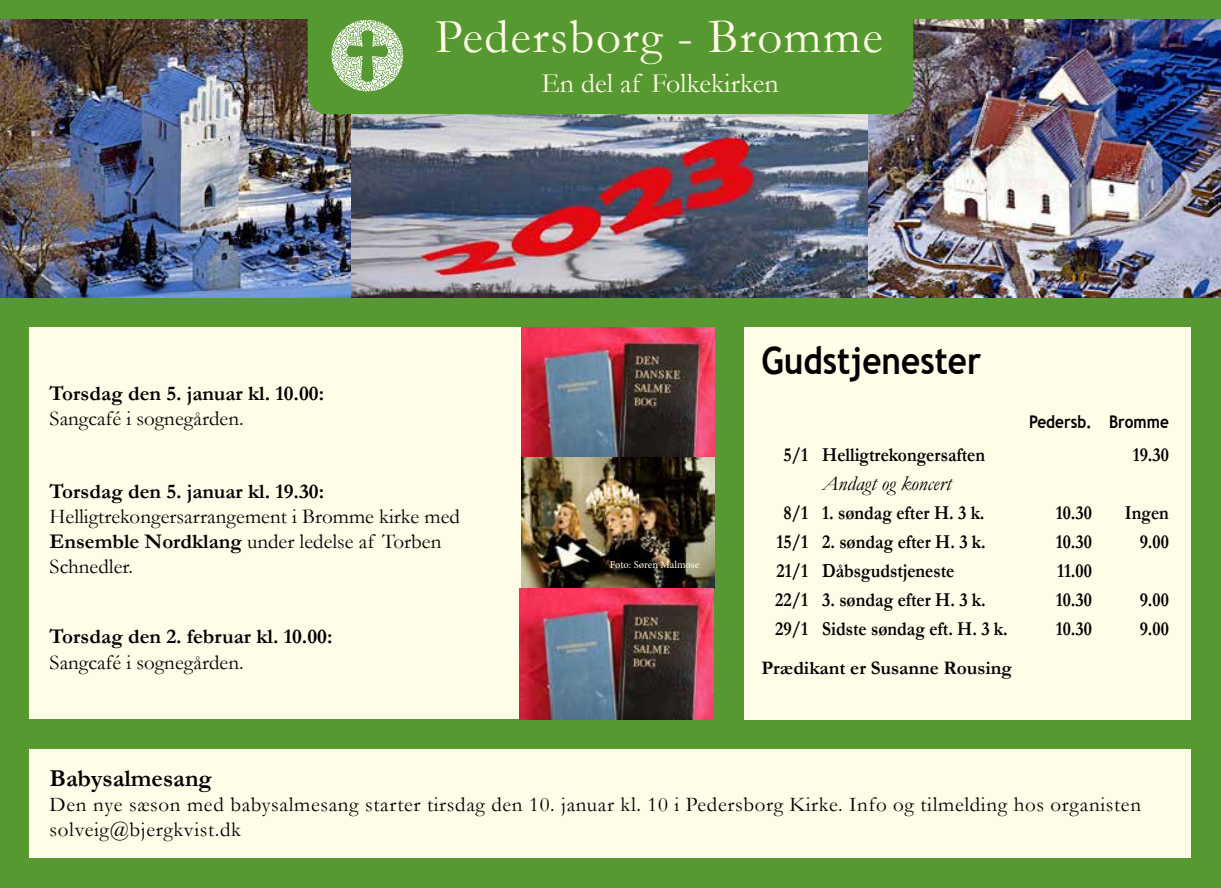
<style>
.page{position:relative;width:1221px;height:888px;background:#fff}
.page>*{position:absolute;margin:0;border:0;box-sizing:border-box;transform-origin:0 0}
.t1{font:49px "Garamond";letter-spacing:.03em;color:#fffce7}
.t2{font:700 37.8px "Trebuchet MS";color:#000;scale:.88 1}
.t3{font:28px "Garamond";color:#fffce7}
.t4{font:700 24.5px "Garamond";color:#000}
.t5{font:21px/25.2px "Garamond";letter-spacing:.015em;color:#000}
.t6{font:700 21px "Garamond";color:#000}
.t7{font:italic 21px "Garamond";color:#000}
.t8{font:700 19.95px "Garamond";color:#000;scale:.88 1}
.t9{font:700 19.25px "Garamond";color:#000}
.t10{font:700 17.5px "Trebuchet MS";color:#000;scale:.88 1}
.t11{font:10.5px "Minion Pro";letter-spacing:-.005em;color:#fffce7}
.s1{font-weight:700}
</style>
<div class="page">
<div style="left:0;top:0;width:1220px;height:888px;background:#579931"></div>
<div style="left:30px;top:327px;width:491px;height:392px;background:#fffce7"></div>
<div style="left:30px;top:750px;width:1161px;height:108px;background:#fffce7"></div>
<img style="left:521px;top:327px;width:193px;height:392px">
<img style="left:521px;top:458px;width:193px;height:130px">
<img style="left:520px;top:588px;width:193px;height:131px">
<img style="left:868px;top:20px;width:352px;height:278px">
<img style="left:0;top:20px;width:352px;height:278px">
<img style="left:352px;top:114px;width:515px;height:184px">
<div style="left:308px;top:0;width:605px;height:114px;background:#579931;border-radius:20px"></div>
<svg style="left:331px;top:20px;width:72px;height:71px"></svg>
<div style="left:744px;top:327px;width:447px;height:392px;background:#fffce7"></div>
<h1 class="t1" style="left:435px;top:4px;width:449px">Pedersborg - Bromme</h1>
<h3 class="t3" style="left:541px;top:65px;width:239px">En del af Folkekirken</h3>
<p class="t6" style="left:50px;top:379px;width:276px">Torsdag den 5. januar kl. 10.00:</p>
<p class="t5" style="left:50px;top:405px;width:195px">Sangcafé i sognegården.</p>
<p class="t6" style="left:50px;top:477px;width:276px">Torsdag den 5. januar kl. 19.30:</p>
<p class="t5" style="left:50px;top:503px;width:412px">Helligtrekongersarrangement i Bromme kirke med<br><span class="s1">Ensemble Nordklang</span> under ledelse af Torben<br>Schnedler.</p>
<p class="t6" style="left:50px;top:622px;width:284px">Torsdag den 2. februar kl. 10.00:</p>
<p class="t5" style="left:50px;top:649px;width:195px">Sangcafé i sognegården.</p>
<p class="t11" style="left:610px;top:557px;width:91px">Foto: Søren Malmose</p>
<h2 class="t2" style="left:761px;top:337px;width:251px">Gudstjenester</h2>
<p class="t10" style="left:1028px;top:410px;width:160px">Pedersb. Bromme</p>
<p class="t8" style="left:783px;top:441px;width:231px">5/1 Helligtrekongersaften</p>
<p class="t8" style="left:1132px;top:441px;width:43px">19.30</p>
<p class="t7" style="left:822px;top:469px;width:130px">Andagt og koncert</p>
<p class="t8" style="left:783px;top:499px;width:230px">8/1 1. søndag efter H. 3 k.</p>
<p class="t8" style="left:1055px;top:499px;width:43px">10.30</p>
<p class="t8" style="left:1124px;top:499px;width:51px">Ingen</p>
<p class="t8" style="left:776px;top:528px;width:239px">15/1 2. søndag efter H. 3 k.</p>
<p class="t8" style="left:1055px;top:528px;width:43px">10.30</p>
<p class="t8" style="left:1139px;top:528px;width:35px">9.00</p>
<p class="t8" style="left:776px;top:557px;width:204px">21/1 Dåbsgudstjeneste</p>
<p class="t8" style="left:1057px;top:557px;width:41px">11.00</p>
<p class="t8" style="left:775px;top:586px;width:241px">22/1 3. søndag efter H. 3 k.</p>
<p class="t8" style="left:1055px;top:586px;width:43px">10.30</p>
<p class="t8" style="left:1139px;top:586px;width:35px">9.00</p>
<p class="t8" style="left:775px;top:615px;width:266px">29/1 Sidste søndag eft. H. 3 k.</p>
<p class="t8" style="left:1055px;top:615px;width:43px">10.30</p>
<p class="t8" style="left:1139px;top:615px;width:35px">9.00</p>
<p class="t9" style="left:761px;top:654px;width:252px">Prædikant er Susanne Rousing</p>
<p class="t4" style="left:50px;top:761px;width:164px">Babysalmesang</p>
<p class="t5" style="left:50px;top:791px;width:1092px">Den nye sæson med babysalmesang starter tirsdag den 10. januar kl. 10 i Pedersborg Kirke. Info og tilmelding hos organisten solveig@bjergkvist.dk</p>
</div>
